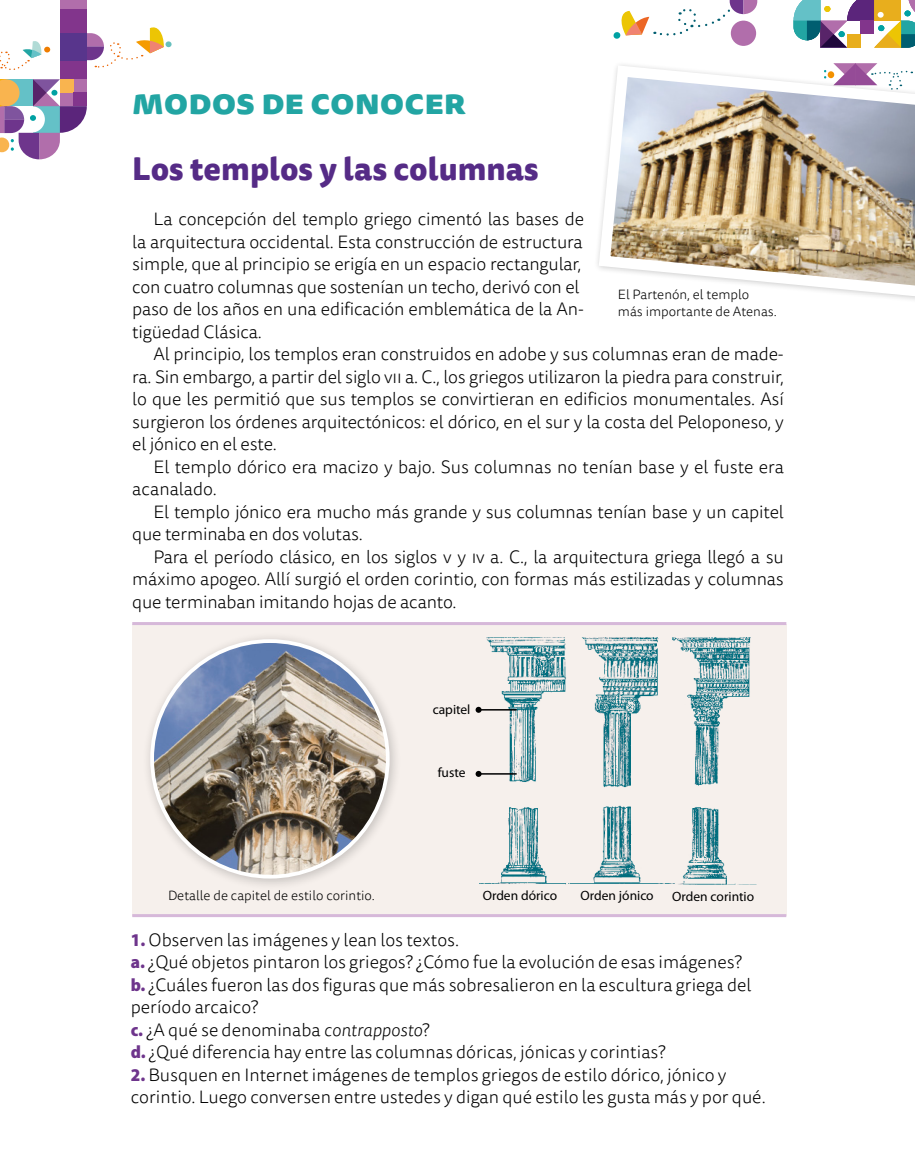
<style>
.page{position:relative;width:915px;height:1170px;background:#fff}
.page>*{position:absolute;margin:0;border:0;box-sizing:border-box;transform-origin:0 0}
.t1{font:800 34.5px "Tisa Sans Pro";color:#22a5a3;scale:1.04 1}
.título_Transforma{font:800 31.5px "Tisa Sans Pro";color:#552b86}
.txt_activid_finales{font:300 18px/22.5px "Tisa Sans Pro";letter-spacing:-.01em;color:#000}
.Consigna_123_Transfo{font:300 18px/22.5px "Tisa Sans Pro";color:#000}
.Epigrafe_Transforma{font:300 13.5px "Tisa Sans Pro";color:#000}
.rotulo_info{font:13.5px "Myriad Pro";color:#000}
.s1{font-family:"Myriad Pro";font-weight:900;font-stretch:semi-condensed;color:#6e358c}
.s2{font-style:italic}
</style>
<div class="page">
<div style="left:60px;top:0;width:27px;height:9px;background:#b16eab"></div>
<div style="left:60px;top:9px;width:27px;height:24px;background:#82358c"></div>
<svg style="left:0;top:27px;width:171px;height:132px"></svg>
<svg style="left:613px;top:0;width:301px;height:48px"></svg>
<div style="left:132px;top:624px;width:654px;height:291px;background:#f6f0ec"></div>
<img style="left:597px;top:63px;width:317px;height:237px">
<img style="left:480px;top:638px;width:271px;height:245px">
<div style="left:477px;top:635px;width:281px;height:251px;border:2px solid #fff"></div>
<div style="left:142px;top:631px;width:259px;height:259px;background:#000;opacity:.2"></div>
<img style="left:152px;top:641px;width:235px;height:235px;border-radius:118px">
<hr style="left:478px;top:709px;width:38px;height:1px;background:#000">
<svg style="left:475px;top:706px;width:6px;height:6px"></svg>
<hr style="left:478px;top:773px;width:38px;height:1px;background:#000">
<svg style="left:475px;top:770px;width:6px;height:6px"></svg>
<hr style="left:134px;top:622px;width:650px;height:3px;background:#d6b8d9">
<hr style="left:134px;top:914px;width:650px;height:3px;background:#d6b8d9">
<h1 class="t1" style="left:132px;top:76px;width:322px">modos de conocer</h1>
<p class="título_Transforma" style="left:132px;top:145px;width:408px">Los templos y las columnas</p>
<p class="txt_activid_finales" style="left:132px;top:208px;width:453px;text-indent:21px">La concepción del templo griego cimentó las bases de la arquitectura occidental. Esta construcción de estructura simple, que al principio se erigía en un espacio rectangular, con cuatro columnas que sostenían un techo, derivó con el paso de los años en una edificación emblemática de la An&shy;tigüedad Clásica.</p>
<p class="txt_activid_finales" style="left:132px;top:343px;width:653px;text-align:justify;text-indent:21px">Al principio, los templos eran construidos en adobe y sus columnas eran de made&shy;ra. Sin embargo, a partir del siglo vII a. C., los griegos utilizaron la piedra para construir, lo que les permitió que sus templos se convirtieran en edificios monumentales. Así surgieron los órdenes arquitectónicos: el dórico, en el sur y la costa del Peloponeso, y el jónico en el este.</p>
<p class="txt_activid_finales" style="left:132px;top:456px;width:653px;text-indent:21px">El templo dórico era macizo y bajo. Sus columnas no tenían base y el fuste era acanalado.</p>
<p class="txt_activid_finales" style="left:132px;top:501px;width:653px;text-indent:21px">El templo jónico era mucho más grande y sus columnas tenían base y un capitel que terminaba en dos volutas.</p>
<p class="txt_activid_finales" style="left:132px;top:546px;width:653px;text-align:justify;text-indent:21px">Para el período clásico, en los siglos v y Iv a. C., la arquitectura griega llegó a su máximo apogeo. Allí surgió el orden corintio, con formas más estilizadas y columnas que terminaban imitando hojas de acanto.</p>
<p class="Epigrafe_Transforma" style="left:617px;top:286px;width:133px">El Partenón, el templo</p>
<p class="Epigrafe_Transforma" style="left:617px;top:302px;width:160px">más importante de Atenas.</p>
<p class="rotulo_info" style="left:432px;top:701px;width:39px">capitel</p>
<p class="rotulo_info" style="left:437px;top:763px;width:29px">fuste</p>
<p class="Epigrafe_Transforma" style="left:168px;top:886px;width:208px">Detalle de capitel de estilo corintio.</p>
<p class="rotulo_info" style="left:580px;top:887px;width:75px">Orden jónico</p>
<p class="rotulo_info" style="left:482px;top:887px;width:76px">Orden dórico</p>
<p class="rotulo_info" style="left:672px;top:888px;width:83px">Orden corintio</p>
<p class="Consigna_123_Transfo" style="left:131px;top:928px;width:330px"><span class="s1">1.</span> Observen las imágenes y lean los textos.</p>
<p class="Consigna_123_Transfo" style="left:131px;top:951px;width:612px"><span class="s1">a.</span> ¿Qué objetos pintaron los griegos? ¿Cómo fue la evolución de esas imágenes?</p>
<p class="Consigna_123_Transfo" style="left:131px;top:973px;width:622px"><span class="s1">b.</span> ¿Cuáles fueron las dos figuras que más sobresalieron en la escultura griega del período arcaico?</p>
<p class="Consigna_123_Transfo" style="left:131px;top:1018px;width:300px"><span class="s1">c.</span> ¿A qué se denominaba <span class="s2">contrapposto</span>?</p>
<p class="Consigna_123_Transfo" style="left:131px;top:1041px;width:536px"><span class="s1">d.</span> ¿Qué diferencia hay entre las columnas dóricas, jónicas y corintias?</p>
<p class="Consigna_123_Transfo" style="left:131px;top:1063px;width:636px"><span class="s1">2.</span> Busquen en Internet imágenes de templos griegos de estilo dórico, jónico y corintio. Luego conversen entre ustedes y digan qué estilo les gusta más y por qué.</p>
</div>
